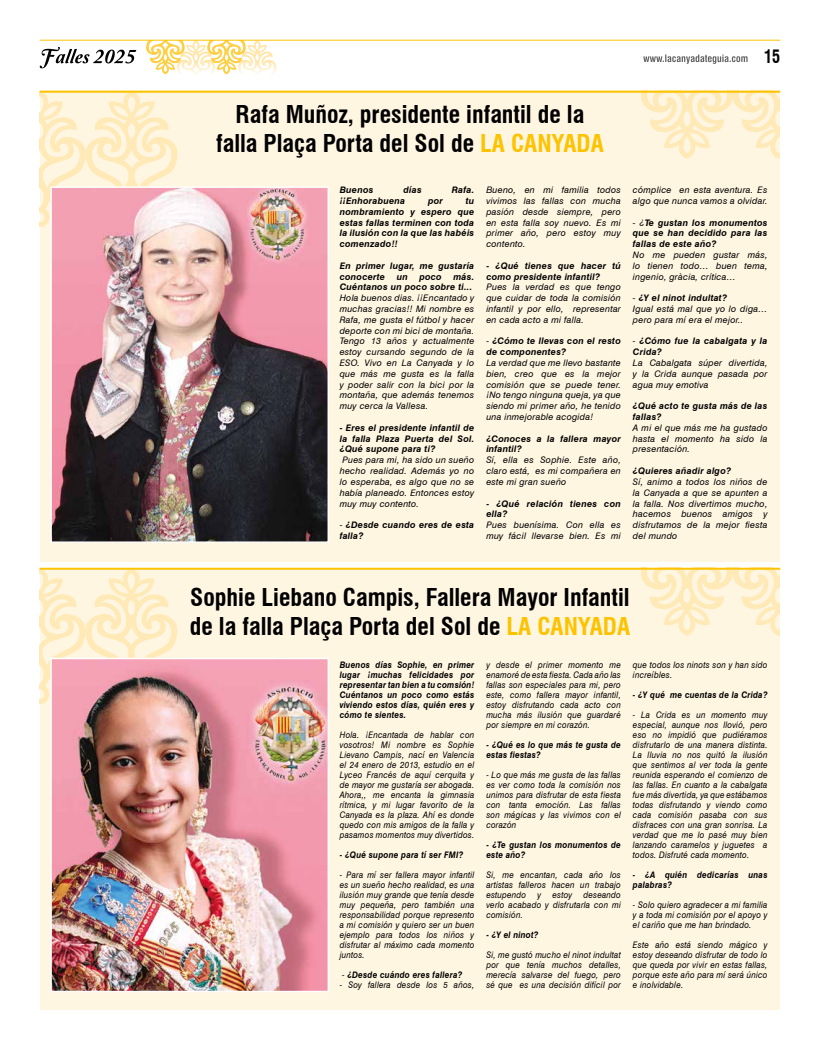
<style>
.page{position:relative;width:820px;height:1049px;background:#fff}
.page>*{position:absolute;margin:0;border:0;box-sizing:border-box;transform-origin:0 0}
.t1{font:700 condensed 24px/28.8px "Swiss 721 BT";color:#000;text-align:center}
.t2{font:700 condensed 18px "Swiss 721 BT";color:#000;scale:.9 1}
.t3{font:italic 9px/10px "Swiss 721 BT";letter-spacing:.025em;color:#000;text-align:justify;scale:.9 1}
.t4{font:italic 9px/10.8px "Swiss 721 BT";letter-spacing:.025em;color:#000;text-align:justify}
.t5{font:italic 700 9px/10.8px "Swiss 721 BT";letter-spacing:.025em;color:#000}
.t6{font:italic 700 9px/10px "Swiss 721 BT";letter-spacing:.025em;color:#000;scale:.9 1}
.s1{color:#fdc300}
.s2{font-weight:400}
.s3{font-weight:700}
</style>
<div class="page">
<svg style="left:146px;top:41px;width:130px;height:34px"></svg>
<hr style="left:40px;top:40px;width:740px;height:1px;background:#fdc300">
<svg style="left:643px;top:55px;width:104px;height:9px"></svg>
<svg style="left:40px;top:47px;width:96px;height:21px"></svg>
<div style="left:40px;top:91px;width:739px;height:471px;background:#fff6e2"></div>
<svg style="left:40px;top:93px;width:138px;height:134px"></svg>
<svg style="left:641px;top:93px;width:138px;height:66px"></svg>
<img style="left:53px;top:189px;width:273px;height:351px">
<div style="left:50px;top:186px;width:279px;height:357px;border:2px solid #fff"></div>
<div style="left:40px;top:568px;width:739px;height:441px;background:#fff6e2"></div>
<svg style="left:40px;top:570px;width:137px;height:134px"></svg>
<svg style="left:641px;top:570px;width:138px;height:66px"></svg>
<img style="left:53px;top:661px;width:273px;height:328px">
<div style="left:50px;top:658px;width:279px;height:334px;border:2px solid #fff"></div>
<hr style="left:40px;top:91px;width:740px;height:2px;background:#fdc300">
<hr style="left:40px;top:568px;width:740px;height:2px;background:#fdc300">
<h2 class="t2" style="left:763px;top:46px;width:20px">15</h2>
<h1 class="t1" style="left:216px;top:100px;width:389px">Rafa Muñoz, presidente infantil de la falla Plaça Porta del Sol de <span class="s1">LA CANYADA</span></h1>
<p class="t5" style="left:339px;top:185px;width:35px">Buenos</p>
<p class="t5" style="left:403px;top:185px;width:20px">días</p>
<p class="t5" style="left:451px;top:185px;width:24px">Rafa.</p>
<p class="t5" style="left:339px;top:195px;width:67px">¡¡Enhorabuena</p>
<p class="t5" style="left:428px;top:195px;width:16px">por</p>
<p class="t4" style="left:486px;top:185px;width:136px">Bueno, en mi familia todos vivimos las fallas con mucha pasión desde siempre, pero en esta falla soy nuevo. Es mi primer año, pero estoy muy contento.</p>
<p class="t5" style="left:486px;top:260px;width:136px">- ¿Qué tienes que hacer tú como presidente infantil?</p>
<p class="t4" style="left:486px;top:282px;width:136px">Pues la verdad es que tengo que cuidar de toda la comisión infantil y por ello, representar en cada acto a mi falla.</p>
<p class="t5" style="left:486px;top:336px;width:136px"><span class="s2">-</span> ¿Cómo te llevas con el resto de componentes?</p>
<p class="t4" style="left:486px;top:357px;width:136px">La verdad que me llevo bastante bien, creo que es la mejor comisión que se puede tener. ¡No tengo ninguna queja, ya que siendo mi primer año, he tenido una inmejorable acogida!</p>
<p class="t5" style="left:486px;top:433px;width:136px">¿Conoces a la fallera mayor infantil?</p>
<p class="t4" style="left:486px;top:455px;width:136px">Sí, ella es Sophie. Este año, claro está, es mi compañera en este mi gran sueño</p>
<p class="t5" style="left:486px;top:498px;width:136px">- ¿Qué relación tienes con ella?</p>
<p class="t4" style="left:486px;top:519px;width:136px">Pues buenísima. Con ella es muy fácil llevarse bien. Es mi</p>
<p class="t5" style="left:339px;top:195px;width:136px;text-align:justify;text-indent:126px">tu nombramiento y espero que estas fallas terminen con toda la ilusión con la que las habéis comenzado!!</p>
<p class="t5" style="left:339px;top:260px;width:136px">En primer lugar, me gustaría conocerte</p>
<p class="t5" style="left:339px;top:271px;width:136px;text-align:right">más.<br>Cuéntanos un poco sobre ti...</p>
<p class="t4" style="left:339px;top:293px;width:136px">Hola buenos dias. ¡¡Encantado y muchas gracias!! Mi nombre es Rafa, me gusta el fútbol y hacer deporte con mi bici de montaña.<br>Tengo 13 años y actualmente estoy cursando segundo de la ESO. Vivo en La Canyada y lo que más me gusta es la falla y poder salir con la bici por la montaña, que además tenemos muy cerca la Vallesa.</p>
<p class="t5" style="left:339px;top:422px;width:136px;text-align:justify">- Eres el presidente infantil de la falla Plaza Puerta del Sol. ¿Qué supone para ti?</p>
<p class="t4" style="left:339px;top:455px;width:136px">Pues para mi, ha sido un sueño hecho realidad. Además yo no lo esperaba, es algo que no se había planeado. Entonces estoy muy muy contento.</p>
<p class="t5" style="left:339px;top:519px;width:136px"><span class="s2">-</span> ¿Desde cuando eres de esta falla?</p>
<p class="t5" style="left:396px;top:271px;width:13px">un</p>
<p class="t5" style="left:419px;top:271px;width:24px">poco</p>
<p class="t4" style="left:632px;top:185px;width:136px">cómplice en esta aventura. Es algo que nunca vamos a olvidar.</p>
<p class="t5" style="left:632px;top:217px;width:136px;text-align:justify"><span class="s2">- ¿</span>Te gustan los monumentos que se han decidido para las fallas de este año?</p>
<p class="t4" style="left:632px;top:249px;width:136px">No me pueden gustar más, lo tienen todo… buen tema, ingenio, gràcia, crítica…</p>
<p class="t4" style="left:632px;top:293px;width:136px;text-align:left">- <span class="s3">¿Y el ninot indultat?<br></span>Igual está mal que yo lo diga… pero para mí era el mejor..</p>
<p class="t5" style="left:632px;top:336px;width:136px"><span class="s2">-</span> ¿Cómo fue la cabalgata y la<br>Crida?</p>
<p class="t4" style="left:632px;top:357px;width:136px">La Cabalgata súper divertida, y la Crida aunque pasada por agua muy emotiva</p>
<p class="t5" style="left:632px;top:401px;width:136px">¿Qué acto te gusta más de las fallas?</p>
<p class="t4" style="left:632px;top:422px;width:136px">A mi el que más me ha gustado hasta el momento ha sido la presentación.</p>
<p class="t5" style="left:632px;top:465px;width:100px">¿Quieres añadir algo?</p>
<p class="t4" style="left:632px;top:476px;width:136px">Sí, animo a todos los niños de la Canyada a que se apunten a la falla. Nos divertimos mucho, hacemos buenos amigos y disfrutamos de la mejor fiesta del mundo</p>
<h1 class="t1" style="left:190px;top:583px;width:441px;text-align:left">Sophie Liebano Campis, Fallera Mayor Infantil de la falla Plaça Porta del Sol de <span class="s1">LA CANYADA</span></h1>
<p class="t6" style="left:339px;top:660px;width:151px;text-align:justify">Buenos días Sophie, en primer lugar ¡muchas felicidades por representar tan bien a tu comsión!<br>Cuéntanos un poco como estás viviendo estos días, quién eres y cómo te sientes.</p>
<p class="t3" style="left:339px;top:730px;width:151px">Hola. ¡Encantada de hablar con vosotros! Mi nombre es Sophie Lievano Campis, nací en Valencia el 24 enero de 2013, estudio en el Lyceo Francés de aquí cerquita y de mayor me gustaría ser abogada.<br>Ahora,, me encanta la gimnasia rítmica, y mi lugar favorito de la Canyada es la plaza. Ahí es donde quedo con mis amigos de la falla y pasamos momentos muy divertidos.</p>
<p class="t6" style="left:339px;top:850px;width:139px">- ¿Qué supone para tí ser FMI?</p>
<p class="t3" style="left:339px;top:870px;width:151px">- Para mí ser fallera mayor infantil es un sueño hecho realidad, es una ilusión muy grande que tenía desde muy pequeña, pero también una responsabilidad porque represento a mi comisión y quiero ser un buen ejemplo para todos los niños y disfrutar al máximo cada momento juntos.</p>
<p class="t6" style="left:342px;top:970px;width:135px"><span class="s2">-</span> ¿Desde cuándo eres fallera?</p>
<p class="t3" style="left:339px;top:980px;width:151px">- Soy fallera desde los 5 años,</p>
<p class="t3" style="left:632px;top:660px;width:151px">que todos los ninots son y han sido increíbles.</p>
<p class="t6" style="left:632px;top:690px;width:151px">- ¿Y qué me cuentas de la Crida?</p>
<p class="t3" style="left:632px;top:710px;width:151px">- La Crida es un momento muy especial, aunque nos llovió, pero eso no impidió que pudiéramos disfrutarlo de una manera distinta.<br>La lluvia no nos quitó la ilusión que sentimos al ver toda la gente reunida esperando el comienzo de las fallas. En cuanto a la cabalgata fue más divertida, ya que estábamos todas disfrutando y viendo como cada comisión pasaba con sus disfraces con una gran sonrisa. La verdad que me lo pasé muy bien lanzando caramelos y juguetes a todos. Disfruté cada momento.</p>
<p class="t6" style="left:632px;top:870px;width:151px">- ¿A quién dedicarías unas palabras?</p>
<p class="t3" style="left:632px;top:900px;width:151px">- Solo quiero agradecer a mi familia y a toda mi comisión por el apoyo y el cariño que me han brindado.</p>
<p class="t3" style="left:632px;top:940px;width:151px">Este año está siendo mágico y estoy deseando disfrutar de todo lo que queda por vivir en estas fallas, porque este año para mí será único e inolvidable.</p>
<p class="t3" style="left:486px;top:660px;width:151px">y desde el primer momento me enamoré de esta fiesta. Cada año las fallas son especiales para mi, pero este, como fallera mayor infantil, estoy disfrutando cada acto con mucha más ilusión que guardaré por siempre en mi corazón.</p>
<p class="t6" style="left:486px;top:740px;width:151px">- ¿Qué es lo que más te gusta de estas fiestas?</p>
<p class="t3" style="left:486px;top:770px;width:151px">- Lo que más me gusta de las fallas es ver como toda la comisión nos unimos para disfrutar de esta fiesta con tanta emoción. Las fallas son mágicas y las vivimos con el corazón</p>
<p class="t6" style="left:486px;top:840px;width:151px">- ¿Te gustan los monumentos de este año?</p>
<p class="t3" style="left:486px;top:870px;width:151px">Si, me encantan, cada año los artistas falleros hacen un trabajo estupendo y estoy deseando verlo acabado y disfrutarla con mi comisión.</p>
<p class="t6" style="left:486px;top:930px;width:59px">- ¿Y el ninot?</p>
<p class="t3" style="left:486px;top:950px;width:151px">Si, me gustó mucho el ninot indultat por que tenía muchos detalles, merecía salvarse del fuego, pero sé que es una decisión difícil por</p>
</div>
